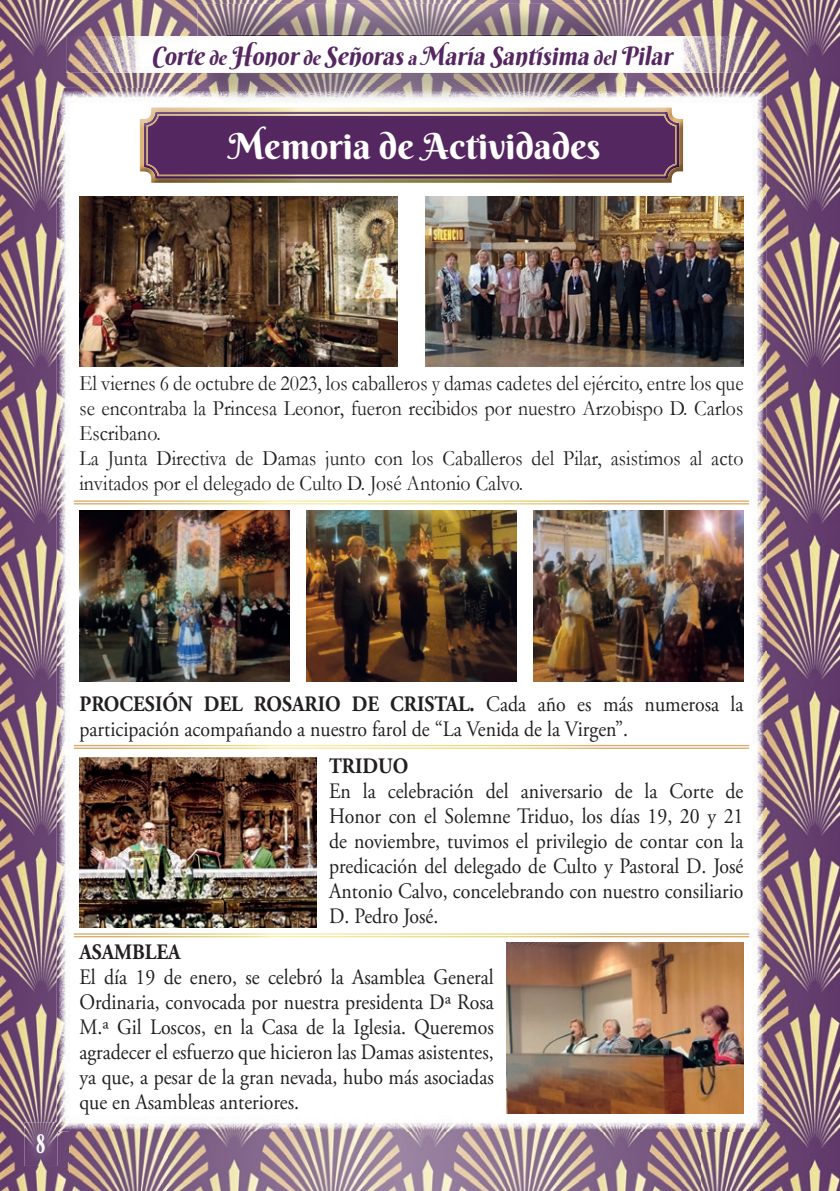
<style>
.page{position:relative;width:840px;height:1191px;background:#fff}
.page>*{position:absolute;margin:0;border:0;box-sizing:border-box;transform-origin:0 0}
.t1{font:36px "Berkshire Swash";color:#fff}
.t2{font:26px "Berkshire Swash";color:#fff;scale:.69 1}
.t3{font:italic 25.4px "Berkshire Swash";color:#552761;scale:.94 1}
.t4{font:22px/25px "Adobe Garamond Pro";color:#231f20;text-align:justify;scale:.9 1}
.t5{font:22px/25px "Garamond";color:#231f20;scale:.9 1}
.t6{font:700 22px "Adobe Garamond Pro";color:#231f20;scale:.9 1}
.s1{font-size:19.6px}
.s2{font-weight:700}
</style>
<div class="page">
<img style="left:560px;top:0;width:279px;height:139px">
<img style="left:0;top:0;width:560px;height:69px">
<img style="left:0;top:69px;width:197px;height:70px">
<img style="left:700px;top:139px;width:139px;height:1052px">
<img style="left:0;top:139px;width:69px;height:1052px">
<img style="left:69px;top:1131px;width:631px;height:60px">
<img style="left:57px;top:88px;width:708px;height:1043px">
<img style="left:24px;top:1122px;width:34px;height:44px">
<img style="left:197px;top:73px;width:429px;height:31px">
<img style="left:197px;top:4px;width:429px;height:32px">
<img style="left:224px;top:73px;width:376px;height:1px">
<img style="left:223px;top:35px;width:377px;height:1px">
<img style="left:607px;top:36px;width:149px;height:37px">
<img style="left:66px;top:36px;width:151px;height:37px">
<img style="left:613px;top:40px;width:13px;height:29px">
<img style="left:197px;top:40px;width:13px;height:29px">
<img style="left:216px;top:69px;width:391px;height:4px">
<img style="left:217px;top:36px;width:390px;height:4px">
<img style="left:210px;top:40px;width:403px;height:29px">
<img style="left:140px;top:108px;width:542px;height:75px">
<img style="left:146px;top:114px;width:530px;height:62px">
<img style="left:79px;top:196px;width:318px;height:171px">
<img style="left:79px;top:511px;width:210px;height:170px">
<img style="left:79px;top:757px;width:237px;height:170px">
<img style="left:506px;top:943px;width:237px;height:170px">
<img style="left:425px;top:196px;width:318px;height:171px">
<img style="left:306px;top:511px;width:210px;height:170px">
<img style="left:533px;top:511px;width:210px;height:170px">
<hr style="left:74px;top:500px;width:674px;height:2px;background:#fff">
<hr style="left:74px;top:503px;width:674px;height:1px;background:#fff">
<hr style="left:74px;top:745px;width:674px;height:1px;background:#fff">
<hr style="left:74px;top:747px;width:674px;height:2px;background:#fff">
<hr style="left:74px;top:933px;width:674px;height:1px;background:#fff">
<hr style="left:74px;top:936px;width:674px;height:1px;background:#fff">
<p class="t3" style="left:151px;top:40px;width:561px">Corte <span class="s1">de</span> Honor<span class="s1">de</span> Señoras<span class="s1">a</span> María Santísima <span class="s1">del</span>Pilar</p>
<h1 class="t1" style="left:228px;top:124px;width:373px">Memoria de Actividades</h1>
<p class="t5" style="left:79px;top:370px;width:739px">El viernes 6 de octubre de 2023, los caballeros y damas cadetes del ejército, entre los que se encontraba la Princesa Leonor, fueron recibidos por nuestro Arzobispo D. Carlos Escribano.<br>La Junta Directiva de Damas junto con los Caballeros del Pilar, asistimos al acto invitados por el delegado de Culto D. José Antonio Calvo.</p>
<p class="t2" style="left:36px;top:1127px;width:15px">8</p>
<p class="t4" style="left:79px;top:692px;width:739px"><span class="s2">PROCESIÓN DEL ROSARIO DE CRISTAL.</span> Cada año es más numerosa la participación acompañando a nuestro farol de “La Venida de la Virgen”.</p>
<p class="t6" style="left:329px;top:753px;width:90px">TRIDUO</p>
<p class="t4" style="left:329px;top:779px;width:461px">En la celebración del aniversario de la Corte de Honor con el Solemne Triduo, los días 19, 20 y 21 de noviembre, tuvimos el privilegio de contar con la predicación del delegado de Culto y Pastoral D. José Antonio Calvo, concelebrando con nuestro consiliario D. Pedro José.</p>
<p class="t6" style="left:79px;top:939px;width:114px">ASAMBLEA</p>
<p class="t4" style="left:79px;top:965px;width:461px">El día 19 de enero, se celebró la Asamblea General Ordinaria, convocada por nuestra presidenta Dª Rosa M.ª Gil Loscos, en la Casa de la Iglesia. Queremos agradecer el esfuerzo que hicieron las Damas asistentes, ya que, a pesar de la gran nevada, hubo más asociadas que en Asambleas anteriores.</p>
</div>
